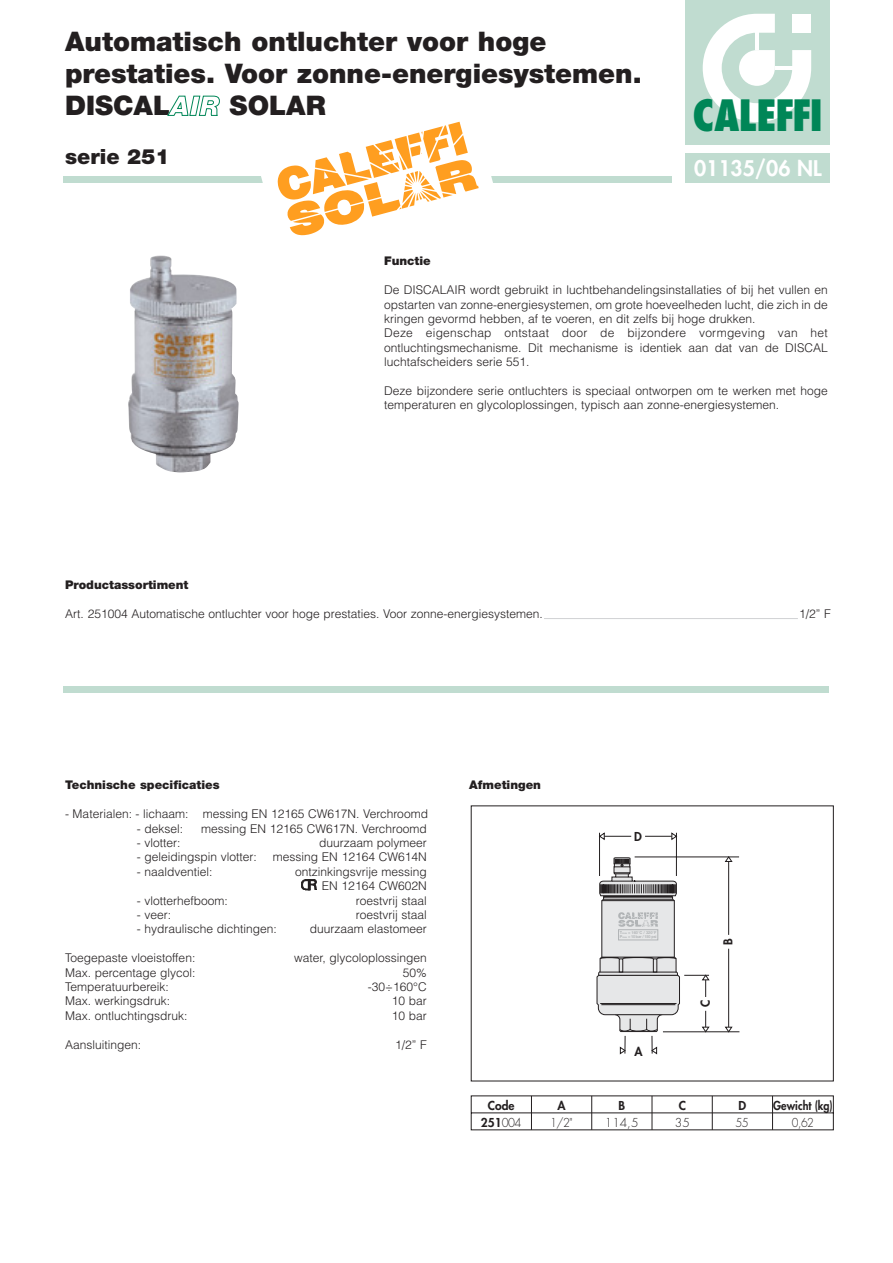
<style>
.page{position:relative;width:893px;height:1263px;background:#fff}
.page>*{position:absolute;margin:0;border:0;box-sizing:border-box;transform-origin:0 0}
.t1{font:800 condensed 42px "Futura";letter-spacing:-.035em;color:#008657}
.t2{font:900 27px/32.4px "Helvetica Neue";color:#231f20}
.t3{font:800 21px "Futura";color:#fff}
.t4{font:900 21px "Helvetica Neue";color:#231f20}
.t5{font:300 12px/14.4px "Helvetica";color:#231f20}
.t6{font:900 12px "Helvetica Neue";color:#231f20}
.t7{font:800 12px/17px "Futura";letter-spacing:.005em;color:#231f20;text-align:center}
.t8{font:800 12px "Futura";letter-spacing:.005em;color:#231f20;scale:.9 1}
.t9{font:300 12px "Futura";color:#231f20}
.t10{font:300 12px "Futura";color:#231f20;scale:.93 1}
.t11{font:300 12px "Futura";color:#231f20;scale:.9 1}
.t12{font:700 4.05px/4.1px "Helvetica Neue";letter-spacing:-.025em;color:#b1b4b6}
.s1{font-style:italic;color:#fff}
.s2{font-weight:300}
.s3{font-size:2.55px}
</style>
<div class="page">
<img style="left:128px;top:256px;width:111px;height:217px">
<div style="left:684px;top:0;width:145px;height:145px;background:#c0dcd0"></div>
<svg style="left:702px;top:14px;width:109px;height:108px"></svg>
<hr style="left:755px;top:32px;width:3px;height:18px;background:#fff">
<hr style="left:774px;top:66px;width:18px;height:4px;background:#fff">
<div style="left:684px;top:153px;width:145px;height:30px;background:#c0dcd0"></div>
<div style="left:64px;top:686px;width:765px;height:7px;background:#c0dcd0"></div>
<hr style="left:544px;top:618px;width:253px;height:1px;background:#d1d2d4">
<div style="left:64px;top:177px;width:607px;height:6px;background:#c0dcd0"></div>
<svg style="left:471px;top:805px;width:362px;height:325px"></svg>
<hr style="left:531px;top:1096px;width:1px;height:34px;background:#231f20">
<hr style="left:591px;top:1096px;width:1px;height:34px;background:#231f20">
<hr style="left:651px;top:1096px;width:1px;height:34px;background:#231f20">
<hr style="left:712px;top:1096px;width:1px;height:34px;background:#231f20">
<hr style="left:772px;top:1096px;width:1px;height:34px;background:#231f20">
<svg style="left:645px;top:833px;width:31px;height:7px"></svg>
<svg style="left:600px;top:833px;width:31px;height:7px"></svg>
<svg style="left:725px;top:858px;width:7px;height:4px"></svg>
<hr style="left:728px;top:862px;width:1px;height:73px;background:#231f20">
<svg style="left:725px;top:1027px;width:7px;height:5px"></svg>
<hr style="left:728px;top:949px;width:1px;height:78px;background:#231f20">
<hr style="left:663px;top:1032px;width:76px;height:1px;background:#231f20">
<hr style="left:676px;top:833px;width:1px;height:43px;background:#231f20">
<hr style="left:599px;top:833px;width:1px;height:43px;background:#231f20">
<hr style="left:634px;top:857px;width:105px;height:1px;background:#231f20">
<svg style="left:259px;top:121px;width:239px;height:115px"></svg>
<svg style="left:301px;top:880px;width:15px;height:10px"></svg>
<svg style="left:596px;top:857px;width:113px;height:197px"></svg>
<h2 class="t2" style="left:65px;top:27px;width:578px">Automatisch ontluchter voor hoge prestaties. Voor zonne-energiesystemen.<br>DISCAL<span class="s1">AIR</span> SOLAR</h2>
<h3 class="t4" style="left:65px;top:149px;width:106px">serie 251</h3>
<h1 class="t1" style="left:692px;top:98px;width:132px">CALEFFI</h1>
<h3 class="t3" style="left:694px;top:158px;width:129px">01135/06 NL</h3>
<p class="t6" style="left:384px;top:257px;width:48px">Functie</p>
<p class="t5" style="left:384px;top:284px;width:445px">De DISCALAIR wordt gebruikt in luchtbehandelingsinstallaties of bij het vullen en opstarten van zonne-energiesystemen, om grote hoeveelheden lucht, die zich in de kringen gevormd hebben, af te voeren, en dit zelfs bij hoge drukken.<br>Deze eigenschap ontstaat door de bijzondere vormgeving van het ontluchtingsmechanisme. Dit mechanisme is identiek aan dat van de DISCAL luchtafscheiders serie 551.</p>
<p class="t5" style="left:384px;top:385px;width:445px">Deze bijzondere serie ontluchters is speciaal ontworpen om te werken met hoge temperaturen en glycoloplossingen, typisch aan zonne-energiesystemen.</p>
<p class="t6" style="left:65px;top:580px;width:125px">Productassortiment</p>
<p class="t5" style="left:65px;top:607px;width:479px">Art. 251004 Automatische ontluchter voor hoge prestaties. Voor zonne-energiesystemen.</p>
<p class="t5" style="left:799px;top:607px;width:33px">1/2” F</p>
<p class="t6" style="left:65px;top:781px;width:156px">Technische specificaties</p>
<p class="t5" style="left:65px;top:808px;width:364px">- Materialen: - lichaam: messing EN 12165 CW617N. Verchroomd</p>
<p class="t5" style="left:137px;top:822px;width:48px">- deksel:</p>
<p class="t5" style="left:201px;top:822px;width:227px">messing EN 12165 CW617N. Verchroomd</p>
<p class="t5" style="left:137px;top:837px;width:45px">- vlotter:</p>
<p class="t5" style="left:319px;top:837px;width:109px">duurzaam polymeer</p>
<p class="t5" style="left:137px;top:851px;width:121px">- geleidingspin vlotter:</p>
<p class="t5" style="left:273px;top:851px;width:155px">messing EN 12164 CW614N</p>
<p class="t5" style="left:137px;top:866px;width:77px">- naaldventiel:</p>
<p class="t5" style="left:295px;top:866px;width:133px;text-align:right">ontzinkingsvrije messing<br>EN 12164 CW602N</p>
<p class="t5" style="left:137px;top:894px;width:93px">- vlotterhefboom:</p>
<p class="t5" style="left:356px;top:894px;width:72px">roestvrij staal</p>
<p class="t5" style="left:137px;top:909px;width:36px">- veer:</p>
<p class="t5" style="left:356px;top:909px;width:72px">roestvrij staal</p>
<p class="t5" style="left:137px;top:923px;width:142px">- hydraulische dichtingen:</p>
<p class="t5" style="left:309px;top:923px;width:119px">duurzaam elastomeer</p>
<p class="t5" style="left:65px;top:952px;width:132px">Toegepaste vloeistoffen:</p>
<p class="t5" style="left:294px;top:952px;width:134px">water, glycoloplossingen</p>
<p class="t5" style="left:65px;top:966px;width:132px">Max. percentage glycol:</p>
<p class="t5" style="left:402px;top:966px;width:26px">50%</p>
<p class="t5" style="left:65px;top:981px;width:105px">Temperatuurbereik:</p>
<p class="t5" style="left:368px;top:981px;width:60px">-30÷160°C</p>
<p class="t5" style="left:65px;top:995px;width:106px">Max. werkingsdruk:</p>
<p class="t5" style="left:391px;top:995px;width:37px">10 bar</p>
<p class="t5" style="left:65px;top:1010px;width:124px">Max. ontluchtingsdruk:</p>
<p class="t5" style="left:391px;top:1010px;width:37px">10 bar</p>
<p class="t5" style="left:65px;top:1038px;width:78px">Aansluitingen:</p>
<p class="t5" style="left:395px;top:1038px;width:33px">1/2” F</p>
<p class="t6" style="left:469px;top:781px;width:73px">Afmetingen</p>
<p class="t7" style="left:634px;top:829px;width:9px">D</p>
<p class="t7" style="left:481px;top:1098px;width:42px">Code<br>251<span class="s2">004</span></p>
<p class="t7" style="left:557px;top:1098px;width:10px">A</p>
<p class="t10" style="left:550px;top:1117px;width:26px">1/2"</p>
<p class="t12" style="left:619px;top:931px;width:38px">T<span class="s3">max</span> = 160 C / 320 F<br>P<span class="s3">max</span> = 10 bar / 150 psi</p>
<p class="t7" style="left:720px;top:945px;width:8px;rotate:-90deg">B</p>
<p class="t7" style="left:634px;top:1044px;width:10px">A</p>
<p class="t7" style="left:618px;top:1098px;width:8px">B</p>
<p class="t9" style="left:605px;top:1117px;width:35px">114,5</p>
<p class="t7" style="left:698px;top:1007px;width:9px;rotate:-90deg">C</p>
<p class="t7" style="left:678px;top:1098px;width:9px">C</p>
<p class="t9" style="left:675px;top:1117px;width:16px">35</p>
<p class="t7" style="left:738px;top:1098px;width:9px">D</p>
<p class="t10" style="left:735px;top:1117px;width:16px">55</p>
<p class="t8" style="left:773px;top:1100px;width:68px">Gewicht (kg)</p>
<p class="t11" style="left:792px;top:1117px;width:26px">0,62</p>
</div>
